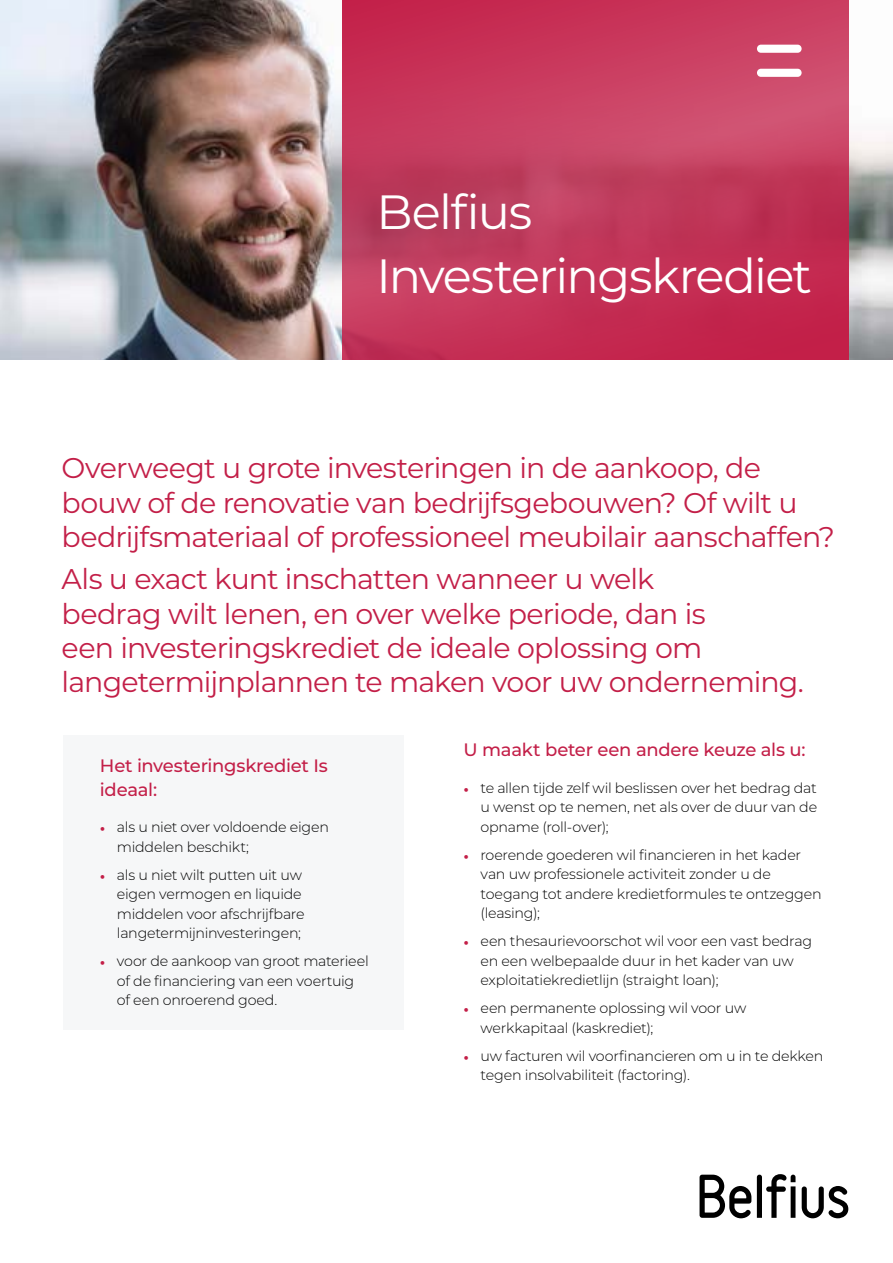
<style>
.page{position:relative;width:893px;height:1263px;background:#fff}
.page>*{position:absolute;margin:0;border:0;box-sizing:border-box;transform-origin:0 0}
.t1{font:48px/64.5px "Belfius 21";letter-spacing:-.035em;color:#fff}
.t2{font:28.5px/34.2px "Belfius 21";letter-spacing:-.03em;color:#c31f48}
.t3{font:500 18px/23.1px "Belfius 21";letter-spacing:-.015em;color:#c31f48}
.t4{font:300 14.25px/19.5px "Belfius 21";letter-spacing:-.015em;color:#000}
.s1{font-family:"Minion Pro";font-weight:400;color:#c31f48}
</style>
<div class="page">
<img style="left:0;top:0;width:893px;height:359px">
<div style="left:64px;top:735px;width:340px;height:294px;background:#f6f7f8"></div>
<svg style="left:342px;top:0;width:506px;height:359px;background:#c5385b"></svg>
<svg style="left:699px;top:1175px;width:52px;height:43px"></svg>
<svg style="left:757px;top:1174px;width:38px;height:44px"></svg>
<svg style="left:802px;top:1186px;width:46px;height:32px"></svg>
<div style="left:757px;top:69px;width:45px;height:8px;background:#fff;border-radius:4px"></div>
<div style="left:757px;top:45px;width:45px;height:8px;background:#fff;border-radius:4px"></div>
<h1 class="t1" style="left:376px;top:179px;width:437px">Belfius<br>Investeringskrediet</h1>
<h2 class="t2" style="left:62px;top:451px;width:775px">Overweegt u grote investeringen in de aankoop, de bouw of de renovatie van bedrijfsgebouwen? Of wilt u bedrijfsmateriaal of professioneel meubilair aanschaffen?</h2>
<h2 class="t2" style="left:62px;top:562px;width:744px">Als u exact kunt inschatten wanneer u welk<br>bedrag wilt lenen, en over welke periode, dan is<br>een investeringskrediet de ideale oplossing om langetermijnplannen te maken voor uw onderneming.</h2>
<p class="t3" style="left:100px;top:754px;width:230px">Het investeringskrediet Is ideaal:</p>
<p class="t4" style="left:117px;top:817px;width:214px;text-indent:-17px"><span class="s1">•</span> als u niet over voldoende eigen middelen beschikt;</p>
<p class="t4" style="left:117px;top:865px;width:189px;text-indent:-17px"><span class="s1">•</span> als u niet wilt putten uit uw eigen vermogen en liquide middelen voor afschrijfbare langetermijninvesteringen;</p>
<p class="t4" style="left:117px;top:951px;width:253px;text-indent:-17px"><span class="s1">•</span> voor de aankoop van groot materieel of de financiering van een voertuig of een onroerend goed.</p>
<p class="t3" style="left:463px;top:738px;width:344px">U maakt beter een andere keuze als u:</p>
<p class="t4" style="left:481px;top:778px;width:338px;text-align:justify;text-indent:-17px"><span class="s1">•</span> te allen tijde zelf wil beslissen over het bedrag dat u wenst op te nemen, net als over de duur van de opname (roll-over);</p>
<p class="t4" style="left:481px;top:845px;width:343px;text-indent:-17px"><span class="s1">•</span> roerende goederen wil financieren in het kader van uw professionele activiteit zonder u de toegang tot andere kredietformules te ontzeggen (leasing);</p>
<p class="t4" style="left:481px;top:931px;width:333px;text-indent:-17px"><span class="s1">•</span> een thesaurievoorschot wil voor een vast bedrag en een welbepaalde duur in het kader van uw exploitatiekredietlijn (straight loan);</p>
<p class="t4" style="left:481px;top:998px;width:267px;text-indent:-17px"><span class="s1">•</span> een permanente oplossing wil voor uw werkkapitaal (kaskrediet);</p>
<p class="t4" style="left:481px;top:1046px;width:344px;text-indent:-17px"><span class="s1">•</span> uw facturen wil voorfinancieren om u in te dekken tegen insolvabiliteit (factoring).</p>
</div>
